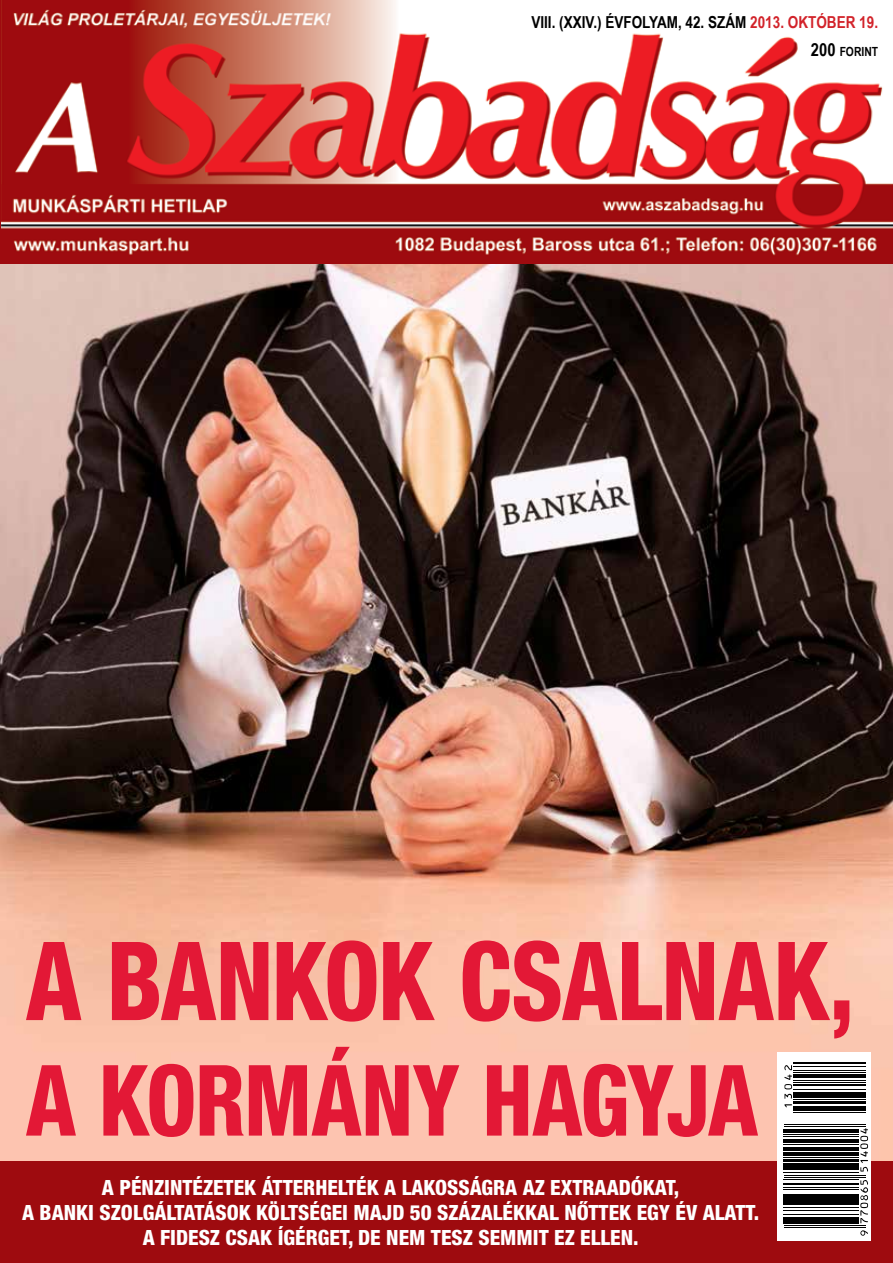
<style>
.page{position:relative;width:893px;height:1263px;background:#fff}
.page>*{position:absolute;margin:0;border:0;box-sizing:border-box;transform-origin:0 0}
.t1{font:800 condensed 109.35px "Helvetica Neue LT Pro";letter-spacing:-.015em;color:#e31836;scale:.89 1}
.t2{font:800 condensed 98.55px "Helvetica Neue LT Pro";letter-spacing:-.015em;color:#e31836;scale:.89 1}
.t3{font:800 condensed 21px/25.2px "Helvetica Neue LT Pro";color:#fff;text-align:center}
.t4{font:700 16.5px "Arial Narrow";color:#000}
.t5{font:700 12.6px "Arial Narrow";color:#000}
.s1{color:#d2232a}
.s2{font-size:18px}
</style>
<div class="page">
<img style="left:0;top:264px;width:893px;height:897px">
<img style="left:1px;top:0;width:892px;height:262px">
<div style="left:0;top:1161px;width:893px;height:102px;background:#9e0b0f"></div>
<div style="left:777px;top:1053px;width:93px;height:188px;background:#fff"></div>
<hr style="left:784px;top:1227px;width:82px;height:1px;background:#000">
<hr style="left:784px;top:1225px;width:82px;height:1px;background:#000">
<hr style="left:784px;top:1220px;width:75px;height:4px;background:#000">
<hr style="left:784px;top:1217px;width:75px;height:2px;background:#000">
<hr style="left:784px;top:1214px;width:75px;height:1px;background:#000">
<hr style="left:784px;top:1209px;width:75px;height:1px;background:#000">
<hr style="left:784px;top:1207px;width:75px;height:1px;background:#000">
<hr style="left:784px;top:1202px;width:75px;height:3px;background:#000">
<hr style="left:784px;top:1198px;width:75px;height:3px;background:#000">
<hr style="left:784px;top:1194px;width:75px;height:3px;background:#000">
<hr style="left:784px;top:1189px;width:75px;height:1px;background:#000">
<hr style="left:784px;top:1186px;width:75px;height:1px;background:#000">
<hr style="left:784px;top:1183px;width:75px;height:2px;background:#000">
<hr style="left:784px;top:1179px;width:75px;height:1px;background:#000">
<hr style="left:784px;top:1176px;width:82px;height:1px;background:#000">
<hr style="left:784px;top:1174px;width:82px;height:1px;background:#000">
<hr style="left:784px;top:1172px;width:75px;height:1px;background:#000">
<hr style="left:784px;top:1167px;width:75px;height:3px;background:#000">
<hr style="left:784px;top:1163px;width:75px;height:2px;background:#000">
<hr style="left:784px;top:1159px;width:75px;height:2px;background:#000">
<hr style="left:784px;top:1157px;width:75px;height:1px;background:#000">
<hr style="left:784px;top:1152px;width:75px;height:4px;background:#000">
<hr style="left:784px;top:1147px;width:75px;height:3px;background:#000">
<hr style="left:784px;top:1144px;width:75px;height:1px;background:#000">
<hr style="left:784px;top:1139px;width:75px;height:3px;background:#000">
<hr style="left:784px;top:1136px;width:75px;height:1px;background:#000">
<hr style="left:784px;top:1134px;width:75px;height:1px;background:#000">
<hr style="left:784px;top:1129px;width:75px;height:4px;background:#000">
<hr style="left:784px;top:1126px;width:82px;height:1px;background:#000">
<hr style="left:784px;top:1124px;width:82px;height:1px;background:#000">
<hr style="left:794px;top:1112px;width:72px;height:1px;background:#000">
<hr style="left:794px;top:1109px;width:72px;height:2px;background:#000">
<hr style="left:794px;top:1106px;width:72px;height:2px;background:#000">
<hr style="left:794px;top:1101px;width:72px;height:3px;background:#000">
<hr style="left:794px;top:1099px;width:72px;height:1px;background:#000">
<hr style="left:794px;top:1094px;width:72px;height:4px;background:#000">
<hr style="left:794px;top:1092px;width:72px;height:1px;background:#000">
<hr style="left:794px;top:1089px;width:72px;height:1px;background:#000">
<hr style="left:794px;top:1084px;width:72px;height:2px;background:#000">
<hr style="left:794px;top:1082px;width:72px;height:1px;background:#000">
<hr style="left:794px;top:1080px;width:72px;height:1px;background:#000">
<hr style="left:794px;top:1074px;width:72px;height:3px;background:#000">
<hr style="left:794px;top:1072px;width:72px;height:1px;background:#000">
<hr style="left:794px;top:1070px;width:72px;height:1px;background:#000">
<hr style="left:794px;top:1066px;width:72px;height:1px;background:#000">
<hr style="left:794px;top:1062px;width:72px;height:2px;background:#000">
<svg style="left:860px;top:1230px;width:8px;height:6px"></svg>
<svg style="left:860px;top:1180px;width:8px;height:43px"></svg>
<svg style="left:860px;top:1128px;width:8px;height:43px"></svg>
<svg style="left:784px;top:1065px;width:8px;height:42px"></svg>
<p class="t4" style="left:531px;top:10px;width:348px">VIII. (XXIV.) ÉVFOLYAM, 42. SZÁM <span class="s1">2013. OKTÓBER 19.</span></p>
<p class="t5" style="left:811px;top:42px;width:69px"><span class="s2">200</span> FORINT</p>
<h1 class="t1" style="left:26px;top:913px;width:932px">A BANKOK CSALNAK,</h1>
<h2 class="t2" style="left:26px;top:1039px;width:824px">A KORMÁNY HAGYJA</h2>
<p class="t3" style="left:22px;top:1174px;width:739px">A PÉNZINTÉZETEK ÁTTERHELTÉK A LAKOSSÁGRA AZ EXTRAADÓKAT,<br>A BANKI SZOLGÁLTATÁSOK KÖLTSÉGEI MAJD 50 SZÁZALÉKKAL NŐTTEK EGY ÉV ALATT.<br>A FIDESZ CSAK ÍGÉRGET, DE NEM TESZ SEMMIT EZ ELLEN.</p>
</div>
